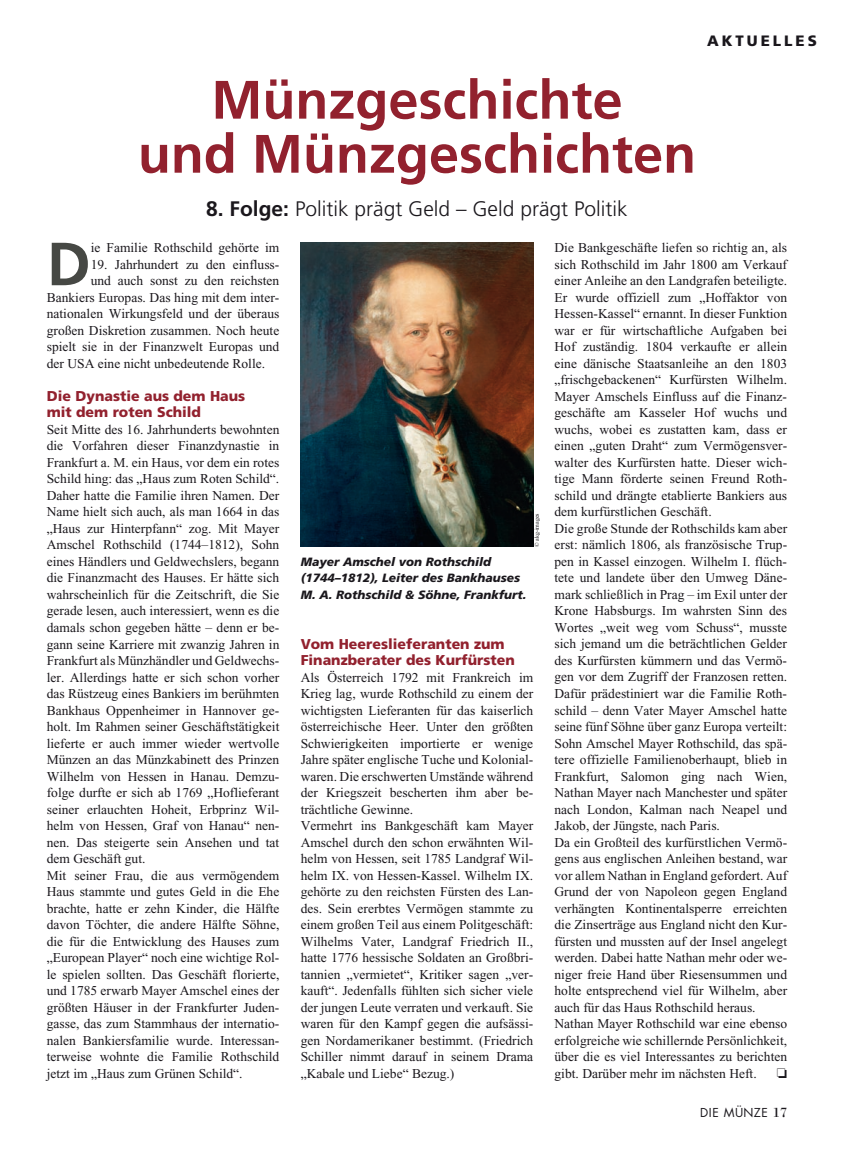
<style>
.page{position:relative;width:851px;height:1149px;background:#fff}
.page>*{position:absolute;margin:0;border:0;box-sizing:border-box;transform-origin:0 0}
.t1{font:700 60.75px "Frutiger";color:#464844}
.t2{font:700 54px/54px "Frutiger";color:#92212e;text-align:center}
.t3{font:300 21px "Frutiger";color:#1a171c}
.t4{font:900 15px "Frutiger";letter-spacing:.2em;color:#1a171c}
.t5{font:900 14.25px/16.5px "Frutiger";color:#92212e}
.t6{font:13.5px/16.5px "Times New Roman";color:#1a171c}
.t7{font:italic 900 12px/16.5px "Frutiger";color:#1a171c}
.t8{font:12px "Futura";letter-spacing:.05em;color:#1a171c}
.t9{font:6px "Times New Roman";color:#1a171c}
.s1{font-weight:700}
.s2{font-family:"Bodoni";font-size:14.25px}
</style>
<div class="page">
<img style="left:300px;top:242px;width:233px;height:304px">
<h2 class="t2" style="left:138px;top:72px;width:559px">Münzgeschichte<br>und Münzgeschichten</h2>
<h3 class="t3" style="left:206px;top:197px;width:423px"><span class="s1">8. Folge:</span> Politik prägt Geld – Geld prägt Politik</h3>
<p class="t4" style="left:707px;top:31px;width:111px">AKTUELLES</p>
<h1 class="t1" style="left:47px;top:228px;width:45px">D</h1>
<p class="t6" style="left:91px;top:239px;width:190px">ie Familie Rothschild gehörte im</p>
<p class="t6" style="left:91px;top:256px;width:190px">19. Jahrhundert zu den einfluss-</p>
<p class="t6" style="left:91px;top:272px;width:190px">und auch sonst zu den reichsten</p>
<p class="t6" style="left:47px;top:289px;width:234px">Bankiers Europas. Das hing mit dem inter-</p>
<p class="t6" style="left:47px;top:305px;width:234px">nationalen Wirkungsfeld und der überaus</p>
<p class="t6" style="left:47px;top:322px;width:234px">großen Diskretion zusammen. Noch heute</p>
<p class="t6" style="left:47px;top:338px;width:234px">spielt sie in der Finanzwelt Europas und</p>
<p class="t6" style="left:47px;top:355px;width:220px">der USA eine nicht unbedeutende Rolle.</p>
<p class="t5" style="left:47px;top:387px;width:200px">Die Dynastie aus dem Haus mit dem roten Schild</p>
<p class="t6" style="left:47px;top:421px;width:234px">Seit Mitte des 16. Jahrhunderts bewohnten die Vorfahren dieser Finanzdynastie in Frankfurt a. M. ein Haus, vor dem ein rotes Schild hing: das „Haus zum Roten Schild“.<br>Daher hatte die Familie ihren Namen. Der Name hielt sich auch, als man 1664 in das „Haus zur Hinterpfann“ zog. Mit Mayer Amschel Rothschild (1744–1812), Sohn eines Händlers und Geldwechslers, begann die Finanzmacht des Hauses. Er hätte sich wahrscheinlich für die Zeitschrift, die Sie gerade lesen, auch interessiert, wenn es die damals schon gegeben hätte – denn er be&shy;gann seine Karriere mit zwanzig Jahren in Frankfurt als Münzhändler und Geldwechs&shy;ler. Allerdings hatte er sich schon vorher das Rüstzeug eines Bankiers im berühmten Bankhaus Oppenheimer in Hannover ge&shy;holt. Im Rahmen seiner Geschäftstätigkeit lieferte er auch immer wieder wertvolle Münzen an das Münzkabinett des Prinzen Wilhelm von Hessen in Hanau. Demzu&shy;folge durfte er sich ab 1769 „Hoflieferant seiner erlauchten Hoheit, Erbprinz Wil&shy;helm von Hessen, Graf von Hanau“ nen&shy;nen. Das steigerte sein Ansehen und tat dem Geschäft gut.<br>Mit seiner Frau, die aus vermögendem Haus stammte und gutes Geld in die Ehe brachte, hatte er zehn Kinder, die Hälfte davon Töchter, die andere Hälfte Söhne, die für die Entwicklung des Hauses zum „European Player“ noch eine wichtige Rol&shy;le spielen sollten. Das Geschäft florierte, und 1785 erwarb Mayer Amschel eines der größten Häuser in der Frankfurter Juden&shy;gasse, das zum Stammhaus der internatio&shy;nalen Bankiersfamilie wurde. Interessan&shy;terweise wohnte die Familie Rothschild jetzt im „Haus zum Grünen Schild“.</p>
<p class="t7" style="left:300px;top:553px;width:227px">Mayer Amschel von Rothschild (1744–1812), Leiter des Bankhauses<br>M. A. Rothschild &amp; Söhne, Frankfurt.</p>
<p class="t9" style="left:533px;top:547px;width:35px;rotate:-90deg">© akg-images</p>
<p class="t5" style="left:300px;top:635px;width:215px">Vom Heereslieferanten zum<br>Finanzberater des Kurfürsten</p>
<p class="t6" style="left:300px;top:668px;width:234px">Als Österreich 1792 mit Frankreich im Krieg lag, wurde Rothschild zu einem der wichtigsten Lieferanten für das kaiserlich österreichische Heer. Unter den größten Schwierigkeiten importierte er wenige Jahre später englische Tuche und Kolonial&shy;waren. Die erschwerten Umstände während der Kriegszeit bescherten ihm aber be&shy;trächtliche Gewinne.<br>Vermehrt ins Bankgeschäft kam Mayer Amschel durch den schon erwähnten Wil&shy;helm von Hessen, seit 1785 Landgraf Wil&shy;helm IX. von Hessen-Kassel. Wilhelm IX. gehörte zu den reichsten Fürsten des Lan&shy;des. Sein ererbtes Vermögen stammte zu einem großen Teil aus einem Politgeschäft:<br>Wilhelms Vater, Landgraf Friedrich II., hatte 1776 hessische Soldaten an Großbri&shy;tannien „vermietet“, Kritiker sagen „ver&shy;kauft“. Jedenfalls fühlten sich sicher viele der jungen Leute verraten und verkauft. Sie waren für den Kampf gegen die aufsässi&shy;gen Nordamerikaner bestimmt. (Friedrich Schiller nimmt darauf in seinem Drama „Kabale und Liebe“ Bezug.)</p>
<p class="t6" style="left:554px;top:239px;width:234px">Die Bankgeschäfte liefen so richtig an, als sich Rothschild im Jahr 1800 am Verkauf einer Anleihe an den Landgrafen beteiligte.<br>Er wurde offiziell zum „Hoffaktor von Hessen-Kassel“ ernannt. In dieser Funktion war er für wirtschaftliche Aufgaben bei Hof zuständig. 1804 verkaufte er allein eine dänische Staatsanleihe an den 1803 „frischgebackenen“ Kurfürsten Wilhelm.<br>Mayer Amschels Einfluss auf die Finanz&shy;geschäfte am Kasseler Hof wuchs und wuchs, wobei es zustatten kam, dass er einen „guten Draht“ zum Vermögensver&shy;walter des Kurfürsten hatte. Dieser wich&shy;tige Mann förderte seinen Freund Roth&shy;schild und drängte etablierte Bankiers aus dem kurfürstlichen Geschäft.<br>Die große Stunde der Rothschilds kam aber erst: nämlich 1806, als französische Trup&shy;pen in Kassel einzogen. Wilhelm I. flüch&shy;tete und landete über den Umweg Däne&shy;mark schließlich in Prag – im Exil unter der Krone Habsburgs. Im wahrsten Sinn des Wortes „weit weg vom Schuss“, musste sich jemand um die beträchtlichen Gelder des Kurfürsten kümmern und das Vermö&shy;gen vor dem Zugriff der Franzosen retten.<br>Dafür prädestiniert war die Familie Roth&shy;schild – denn Vater Mayer Amschel hatte seine fünf Söhne über ganz Europa verteilt:<br>Sohn Amschel Mayer Rothschild, das spä&shy;tere offizielle Familienoberhaupt, blieb in Frankfurt, Salomon ging nach Wien, Nathan Mayer nach Manchester und später nach London, Kalman nach Neapel und Jakob, der Jüngste, nach Paris.<br>Da ein Großteil des kurfürstlichen Vermö&shy;gens aus englischen Anleihen bestand, war vor allem Nathan in England gefordert. Auf Grund der von Napoleon gegen England verhängten Kontinentalsperre erreichten die Zinserträge aus England nicht den Kur&shy;fürsten und mussten auf der Insel angelegt werden. Dabei hatte Nathan mehr oder we&shy;niger freie Hand über Riesensummen und holte entsprechend viel für Wilhelm, aber auch für das Haus Rothschild heraus.<br>Nathan Mayer Rothschild war eine ebenso erfolgreiche wie schillernde Persönlichkeit, über die es viel Interessantes zu berichten gibt. Darüber mehr im nächsten Heft.</p>
<p class="t8" style="left:700px;top:1104px;width:88px">DIE MÜNZE <span class="s2">17</span></p>
</div>
